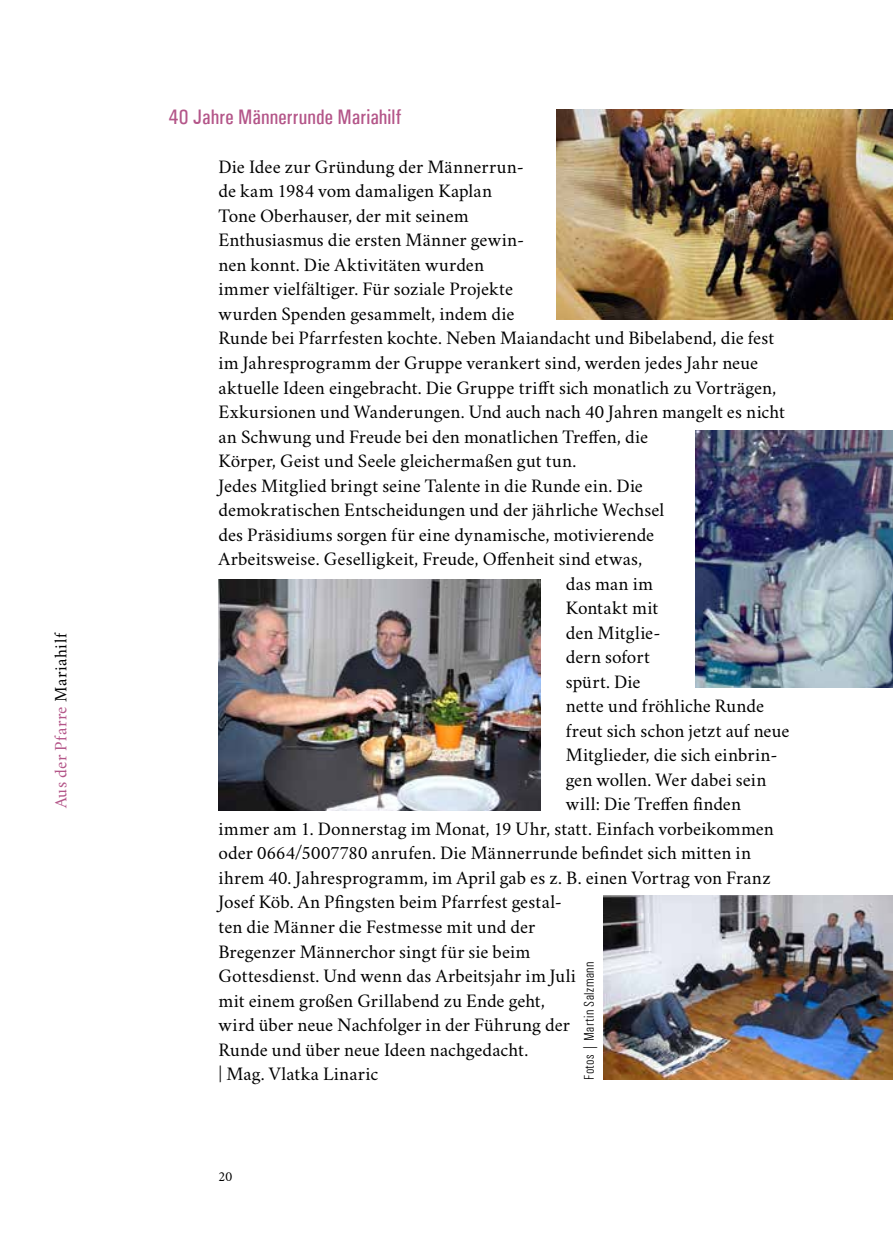
<style>
.page{position:relative;width:893px;height:1241px;background:#fff}
.page>*{position:absolute;margin:0;border:0;box-sizing:border-box;transform-origin:0 0}
.t1{font:500 condensed 21px "Univers";letter-spacing:.005em;color:#b45689}
.t2{font:19.25px "Crimson";color:#000}
.t3{font:17.5px "Crimson";letter-spacing:.035em;color:#b45689}
.t4{font:300 condensed 14px "Univers";letter-spacing:.03em;color:#000}
.t5{font:14px "Crimson";color:#000}
.s1{color:#000}
</style>
<div class="page">
<img style="left:218px;top:580px;width:323px;height:230px">
<img style="left:603px;top:895px;width:290px;height:184px">
<img style="left:556px;top:109px;width:337px;height:211px">
<img style="left:695px;top:430px;width:198px;height:257px">
<p class="t3" style="left:47px;top:808px;width:177px;rotate:-90deg">Aus der Pfarre <span class="s1">Mariahilf</span></p>
<p class="t1" style="left:169px;top:104px;width:235px">40 Jahre Männerrunde Mariahilf</p>
<p class="t2" style="left:218px;top:151px;width:307px">Die Idee zur Gründung der Männerrun-</p>
<p class="t2" style="left:218px;top:176px;width:275px">de kam 1984 vom damaligen Kaplan</p>
<p class="t2" style="left:218px;top:200px;width:252px">Tone Oberhauser, der mit seinem</p>
<p class="t2" style="left:218px;top:225px;width:307px">Enthusiasmus die ersten Männer gewin-</p>
<p class="t2" style="left:218px;top:249px;width:267px">nen konnt. Die Aktivitäten wurden</p>
<p class="t2" style="left:218px;top:274px;width:296px">immer vielfältiger. Für soziale Projekte</p>
<p class="t2" style="left:218px;top:298px;width:298px">wurden Spenden gesammelt, indem die</p>
<p class="t2" style="left:218px;top:323px;width:557px">Runde bei Pfarrfesten kochte. Neben Maiandacht und Bibelabend, die fest</p>
<p class="t2" style="left:218px;top:347px;width:541px">im Jahresprogramm der Gruppe verankert sind, werden jedes Jahr neue</p>
<p class="t2" style="left:218px;top:372px;width:559px">aktuelle Ideen eingebracht. Die Gruppe trifft sich monatlich zu Vorträgen,</p>
<p class="t2" style="left:218px;top:396px;width:568px">Exkursionen und Wanderungen. Und auch nach 40 Jahren mangelt es nicht</p>
<p class="t2" style="left:218px;top:421px;width:431px">an Schwung und Freude bei den monatlichen Treffen, die</p>
<p class="t2" style="left:218px;top:445px;width:359px">Körper, Geist und Seele gleichermaßen gut tun.</p>
<p class="t2" style="left:218px;top:470px;width:426px">Jedes Mitglied bringt seine Talente in die Runde ein. Die</p>
<p class="t2" style="left:218px;top:494px;width:447px">demokratischen Entscheidungen und der jährliche Wechsel</p>
<p class="t2" style="left:218px;top:519px;width:437px">des Präsidiums sorgen für eine dynamische, motivierende</p>
<p class="t2" style="left:218px;top:543px;width:425px">Arbeitsweise. Geselligkeit, Freude, Offenheit sind etwas,</p>
<p class="t2" style="left:566px;top:568px;width:89px">das man im</p>
<p class="t2" style="left:566px;top:592px;width:94px">Kontakt mit</p>
<p class="t2" style="left:566px;top:617px;width:96px">den Mitglie-</p>
<p class="t2" style="left:566px;top:641px;width:86px">dern sofort</p>
<p class="t2" style="left:566px;top:666px;width:76px">spürt. Die</p>
<p class="t2" style="left:566px;top:690px;width:200px">nette und fröhliche Runde</p>
<p class="t2" style="left:566px;top:715px;width:225px">freut sich schon jetzt auf neue</p>
<p class="t2" style="left:566px;top:739px;width:213px">Mitglieder, die sich einbrin-</p>
<p class="t2" style="left:566px;top:764px;width:202px">gen wollen. Wer dabei sein</p>
<p class="t2" style="left:566px;top:788px;width:177px">will: Die Treffen finden</p>
<p class="t2" style="left:218px;top:813px;width:557px">immer am 1. Donnerstag im Monat, 19 Uhr, statt. Einfach vorbeikommen</p>
<p class="t2" style="left:218px;top:837px;width:534px">oder 0664/5007780 anrufen. Die Männerrunde befindet sich mitten in</p>
<p class="t2" style="left:218px;top:862px;width:554px">ihrem 40. Jahresprogramm, im April gab es z. B. einen Vortrag von Franz</p>
<p class="t2" style="left:218px;top:886px;width:345px">Josef Köb. An Pfingsten beim Pfarrfest gestal-</p>
<p class="t2" style="left:218px;top:911px;width:318px">ten die Männer die Festmesse mit und der</p>
<p class="t2" style="left:218px;top:935px;width:313px">Bregenzer Männerchor singt für sie beim</p>
<p class="t2" style="left:218px;top:960px;width:359px">Gottesdienst. Und wenn das Arbeitsjahr im Juli</p>
<p class="t2" style="left:218px;top:984px;width:328px">mit einem großen Grillabend zu Ende geht,</p>
<p class="t2" style="left:218px;top:1009px;width:353px">wird über neue Nachfolger in der Führung der</p>
<p class="t2" style="left:218px;top:1033px;width:311px">Runde und über neue Ideen nachgedacht.</p>
<p class="t2" style="left:218px;top:1058px;width:161px">| Mag. Vlatka Linaric</p>
<p class="t4" style="left:581px;top:1079px;width:120px;rotate:-90deg">Fotos | Martin Salzmann</p>
<p class="t5" style="left:218px;top:1164px;width:15px">20</p>
</div>
